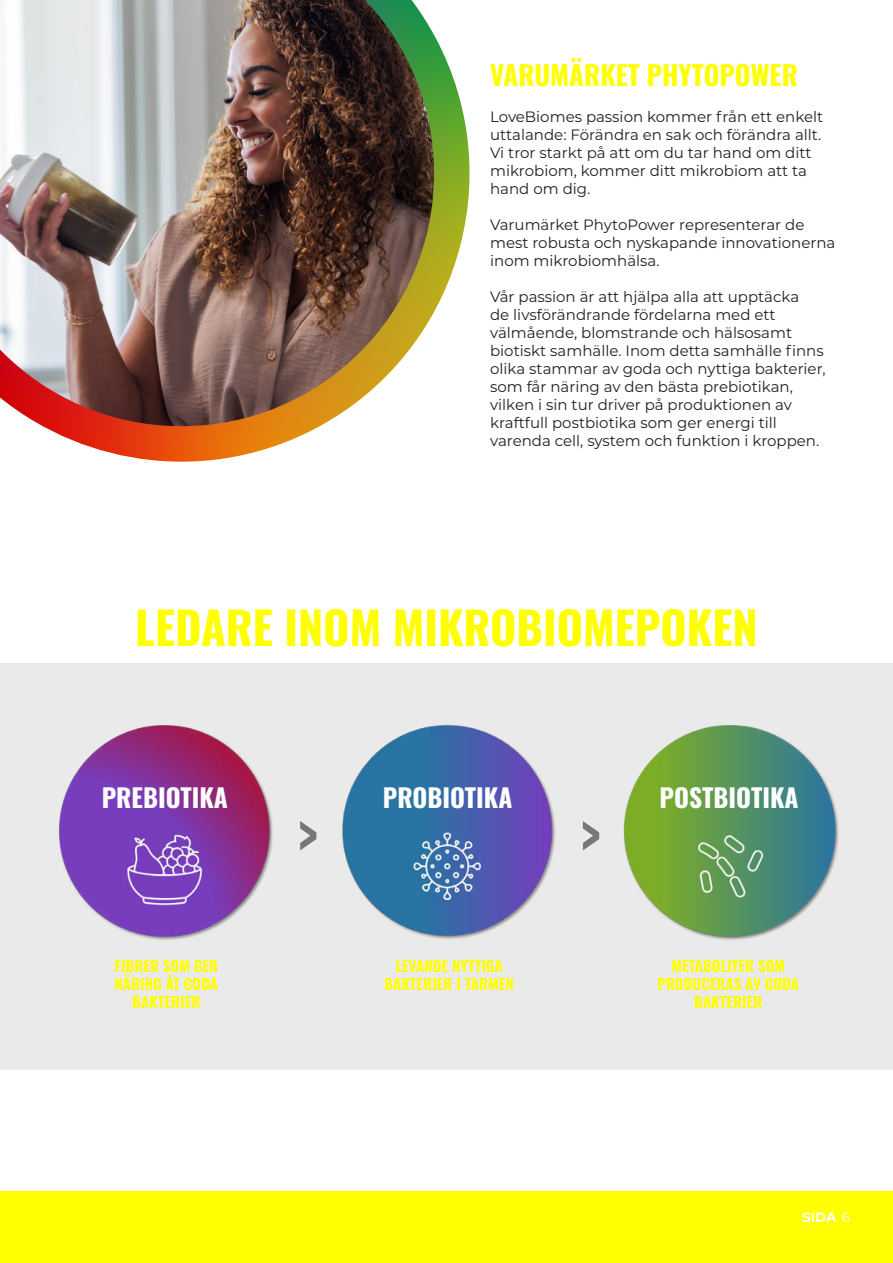
<style>
.page{position:relative;width:893px;height:1263px;background:#fff}
.page>*{position:absolute;margin:0;border:0;box-sizing:border-box;transform-origin:0 0}
.t1{font:52.5px "Oswald";color:#76777a}
.t2{font:45px "Oswald";color:#ff0}
.t3{font:27px "Oswald";color:#ff0}
.t4{font:25.5px "Oswald";color:#fff}
.t5{font:15px/18px "Montserrat";color:#231f20}
.t6{font:15px/18px "Oswald";color:#ff0;text-align:center}
.t7{font:700 13.5px "Montserrat";color:#fff}
.s1{font-weight:400}
</style>
<div class="page">
<div style="left:0;top:1192px;width:893px;height:71px;background:#ff0"></div>
<div style="left:0;top:664px;width:893px;height:406px;background:#eaeaea"></div>
<img style="left:58px;top:725px;width:215px;height:215px">
<img style="left:342px;top:724px;width:213px;height:215px">
<img style="left:623px;top:725px;width:216px;height:215px">
<img style="left:42px;top:35px;width:428px;height:427px">
<img style="left:0;top:0;width:434px;height:426px">
<h3 class="t3" style="left:490px;top:61px;width:309px">VARUMÄRKET PHYTOPOWER</h3>
<p class="t5" style="left:490px;top:109px;width:335px">LoveBiomes passion kommer från ett enkelt uttalande: Förändra en sak och förändra allt.<br>Vi tror starkt på att om du tar hand om ditt mikrobiom, kommer ditt mikrobiom att ta hand om dig.</p>
<p class="t5" style="left:490px;top:217px;width:347px">Varumärket PhytoPower representerar de mest robusta och nyskapande innovationerna inom mikrobiomhälsa.</p>
<p class="t5" style="left:490px;top:289px;width:337px">Vår passion är att hjälpa alla att upptäcka<br>de livsförändrande fördelarna med ett välmående, blomstrande och hälsosamt biotiskt samhälle. Inom detta samhälle finns olika stammar av goda och nyttiga bakterier, som får näring av den bästa prebiotikan, vilken i sin tur driver på produktionen av kraftfull postbiotika som ger energi till varenda cell, system och funktion i kroppen.</p>
<h2 class="t2" style="left:135px;top:604px;width:624px">LEDARE INOM MIKROBIOMEPOKEN</h2>
<h3 class="t4" style="left:102px;top:784px;width:128px">PREBIOTIKA</h3>
<h3 class="t4" style="left:383px;top:784px;width:131px">PROBIOTIKA</h3>
<h3 class="t4" style="left:660px;top:784px;width:140px">POSTBIOTIKA</h3>
<p class="t6" style="left:114px;top:958px;width:105px">FIBRER SOM GER<br>NÄRING ÅT GODA<br>BAKTERIER</p>
<h1 class="t1" style="left:297px;top:807px;width:22px">&gt;</h1>
<h1 class="t1" style="left:580px;top:807px;width:22px">&gt;</h1>
<p class="t6" style="left:384px;top:958px;width:131px">LEVANDE NYTTIGA<br>BAKTERIER I TARMEN</p>
<p class="t6" style="left:657px;top:958px;width:143px">METABOLITER SOM<br>PRODUCERAS AV GODA<br>BAKTERIER</p>
<p class="t7" style="left:802px;top:1209px;width:49px">SIDA <span class="s1">6</span></p>
</div>
